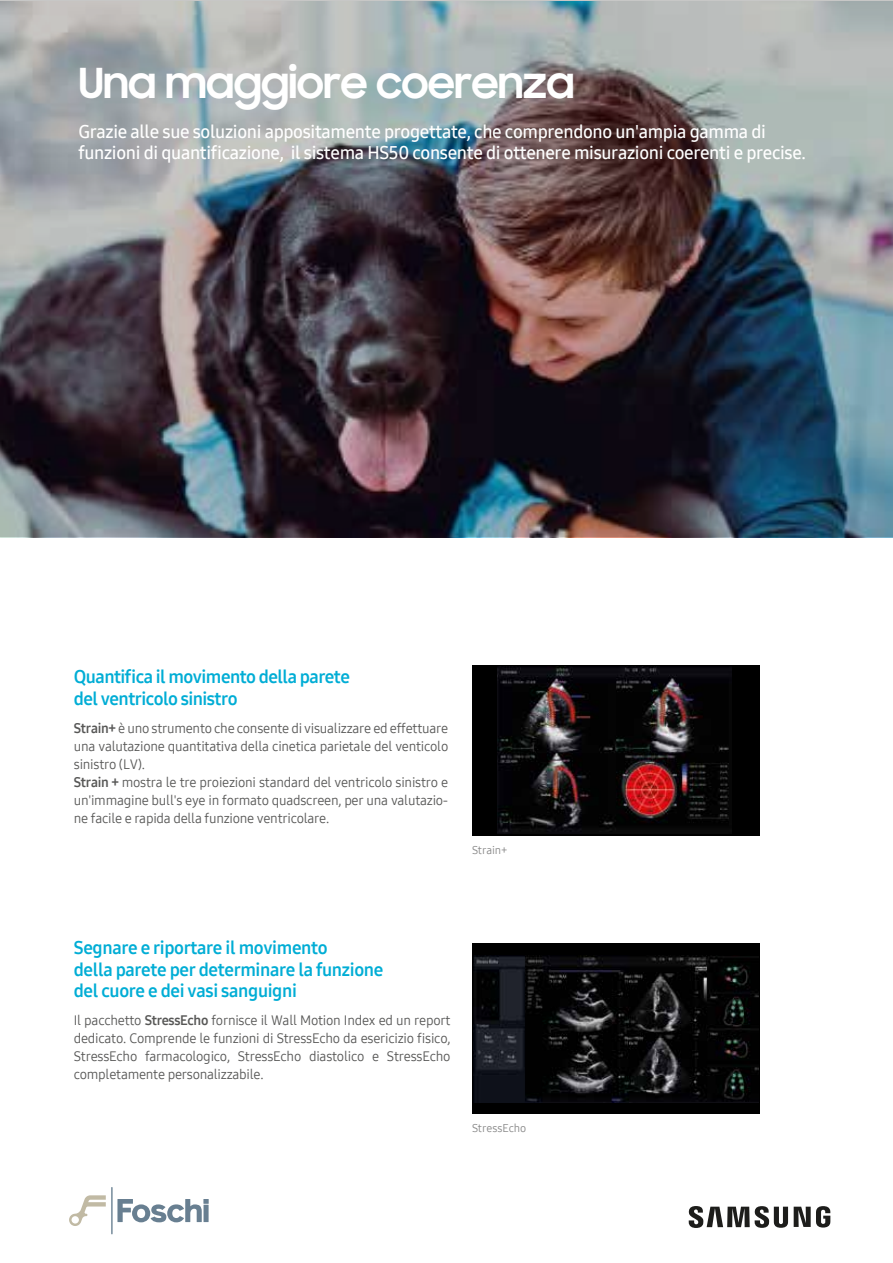
<style>
.page{position:relative;width:893px;height:1263px;background:#fff}
.page>*{position:absolute;margin:0;border:0;box-sizing:border-box;transform-origin:0 0}
.t1{font:700 42px "Samsung Sharp Sans";letter-spacing:-.02em;color:#fff}
.t2{font:18px/21.6px "Samsung One 600";letter-spacing:-.02em;color:#fff}
.t3{font:18px/21.6px "Samsung One 700";letter-spacing:-.02em;color:#00add5}
.t4{font:13.65px/18px "Samsung One 400";letter-spacing:-.02em;color:#575756}
.t5{font:11.25px "Samsung One 400";letter-spacing:-.005em;color:#878787}
.s1{font-family:"Samsung One 700"}
.s2{font-family:"Samsung One 700";font-size:13.5px}
</style>
<div class="page">
<div style="left:472px;top:665px;width:287px;height:170px;background:#000"></div>
<img style="left:497px;top:667px;width:235px;height:166px">
<div style="left:472px;top:944px;width:287px;height:170px;background:#000"></div>
<img style="left:473px;top:956px;width:285px;height:146px">
<img style="left:2px;top:2px;width:889px;height:533px">
<svg style="left:69px;top:1195px;width:37px;height:31px"></svg>
<svg style="left:117px;top:1199px;width:92px;height:23px"></svg>
<hr style="left:111px;top:1187px;width:2px;height:47px;background:#687f91">
<svg style="left:689px;top:1206px;width:141px;height:22px"></svg>
<h1 class="t1" style="left:78px;top:52px;width:498px">Una maggiore coerenza</h1>
<h2 class="t2" style="left:78px;top:120px;width:729px">Grazie alle sue soluzioni appositamente progettate, che comprendono un'ampia gamma di funzioni di quantificazione, il sistema HS50 consente di ottenere misurazioni coerenti e precise.</h2>
<h2 class="t3" style="left:74px;top:666px;width:278px">Quantifica il movimento della parete del ventricolo sinistro</h2>
<p class="t4" style="left:74px;top:719px;width:376px"><span class="s1">Strain+</span> è uno strumento che consente di visualizzare ed effettuare una valutazione quantitativa della cinetica parietale del venticolo sinistro (LV).<br><span class="s1">Strain +</span> mostra le tre proiezioni standard del ventricolo sinistro e un'immagine bull's eye in formato quadscreen, per una valutazio&shy;ne facile e rapida della funzione ventricolare.</p>
<p class="t5" style="left:472px;top:843px;width:37px">Strain+</p>
<h2 class="t3" style="left:74px;top:937px;width:311px">Segnare e riportare il movimento<br>della parete per determinare la funzione del cuore e dei vasi sanguigni</h2>
<p class="t4" style="left:74px;top:1011px;width:378px;text-align:justify">Il pacchetto <span class="s2">StressEcho</span> fornisce il Wall Motion Index ed un report dedicato. Comprende le funzioni di StressEcho da esericizio fisico, StressEcho farmacologico, StressEcho diastolico e StressEcho completamente personalizzabile.</p>
<p class="t5" style="left:472px;top:1120px;width:56px">StressEcho</p>
</div>
